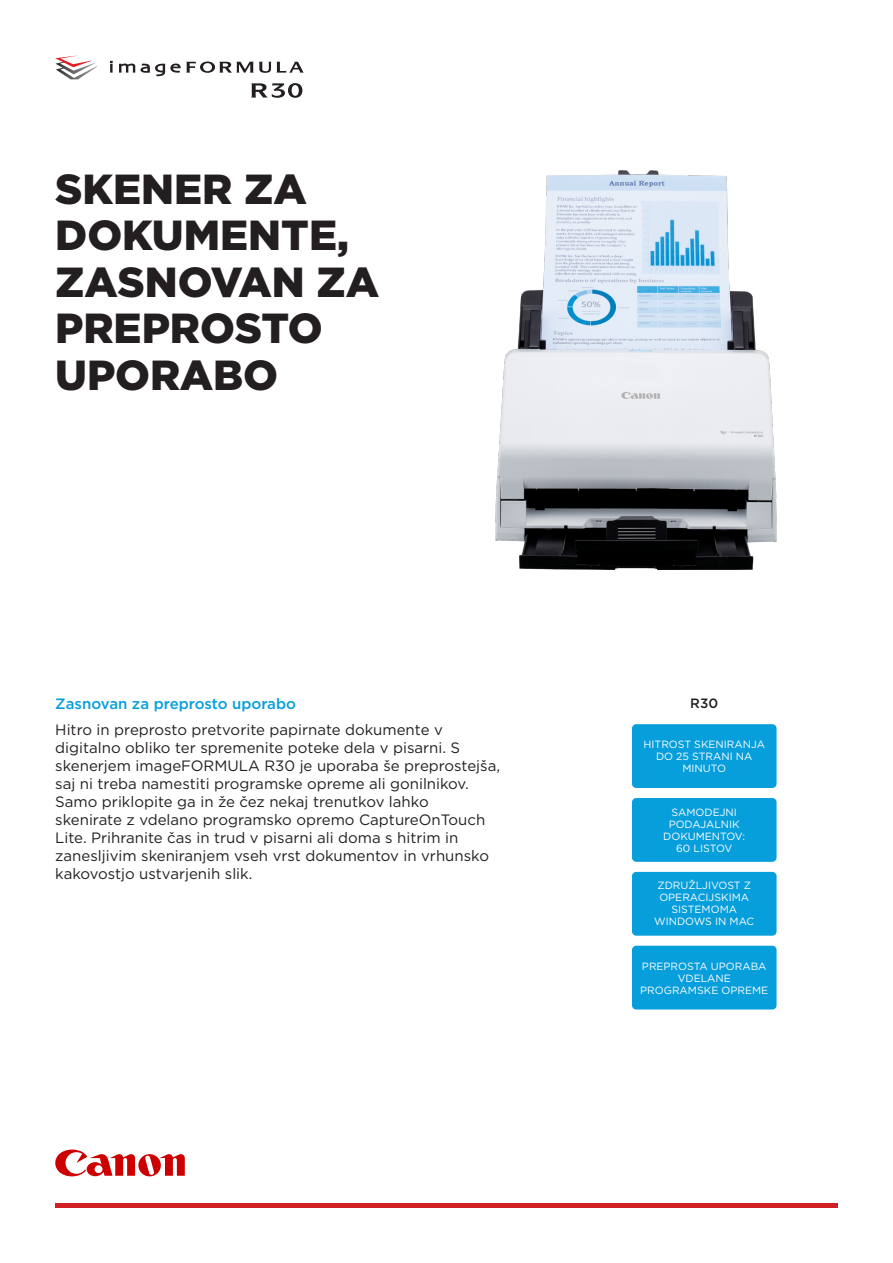
<style>
.page{position:relative;width:893px;height:1263px;background:#fff}
.page>*{position:absolute;margin:0;border:0;box-sizing:border-box;transform-origin:0 0}
.COVER_HEADER_MEDIUM{font:900 42px/46.5px "Gotham";color:#231f20}
.BODY_BULLETS{font:15px/18px "Gotham";color:#231f20}
.SUBHEAD{font:500 15px "Gotham";color:#069edb}
.SUBHEAD-2{font:500 13.5px "Gotham";color:#231f20}
.COVER_HEADER_SMALL{font:10.5px/12px "Gotham";color:#fff;text-align:center}
</style>
<div class="page">
<div style="left:55px;top:1203px;width:783px;height:5px;background:#cf2026"></div>
<svg style="left:55px;top:1149px;width:130px;height:27px"></svg>
<img style="left:496px;top:170px;width:280px;height:400px">
<div style="left:632px;top:724px;width:144px;height:64px;background:#069edb;border-radius:4px"></div>
<div style="left:632px;top:798px;width:144px;height:64px;background:#069edb;border-radius:4px"></div>
<div style="left:632px;top:872px;width:144px;height:64px;background:#069edb;border-radius:4px"></div>
<div style="left:632px;top:946px;width:144px;height:63px;background:#069edb;border-radius:4px"></div>
<svg style="left:55px;top:62px;width:42px;height:17px"></svg>
<svg style="left:110px;top:61px;width:3px;height:12px"></svg>
<svg style="left:119px;top:62px;width:185px;height:14px"></svg>
<svg style="left:251px;top:83px;width:51px;height:15px"></svg>
<p class="COVER_HEADER_MEDIUM" style="left:55px;top:165px;width:326px">SKENER ZA<br>DOKUMENTE,<br>ZASNOVAN ZA<br>PREPROSTO<br>UPORABO</p>
<p class="SUBHEAD" style="left:55px;top:694px;width:242px">Zasnovan za preprosto uporabo</p>
<p class="BODY_BULLETS" style="left:55px;top:721px;width:446px">Hitro in preprosto pretvorite papirnate dokumente v digitalno obliko ter spremenite poteke dela v pisarni. S skenerjem imageFORMULA R30 je uporaba še preprostejša, saj ni treba namestiti programske opreme ali gonilnikov.<br>Samo priklopite ga in že čez nekaj trenutkov lahko<br>skenirate z vdelano programsko opremo CaptureOnTouch Lite. Prihranite čas in trud v pisarni ali doma s hitrim in zanesljivim skeniranjem vseh vrst dokumentov in vrhunsko kakovostjo ustvarjenih slik.</p>
<p class="SUBHEAD-2" style="left:690px;top:694px;width:29px">R30</p>
<p class="COVER_HEADER_SMALL" style="left:644px;top:738px;width:123px">HITROST SKENIRANJA<br>DO 25 STRANI NA<br>MINUTO</p>
<p class="COVER_HEADER_SMALL" style="left:663px;top:805px;width:84px">SAMODEJNI<br>PODAJALNIK<br>DOKUMENTOV:<br>60 LISTOV</p>
<p class="COVER_HEADER_SMALL" style="left:654px;top:879px;width:102px">ZDRUŽLJIVOST Z<br>OPERACIJSKIMA<br>SISTEMOMA<br>WINDOWS IN MAC</p>
<p class="COVER_HEADER_SMALL" style="left:642px;top:960px;width:126px">PREPROSTA UPORABA</p>
<p class="COVER_HEADER_SMALL" style="left:640px;top:972px;width:129px">VDELANE<br>PROGRAMSKE OPREME</p>
</div>
